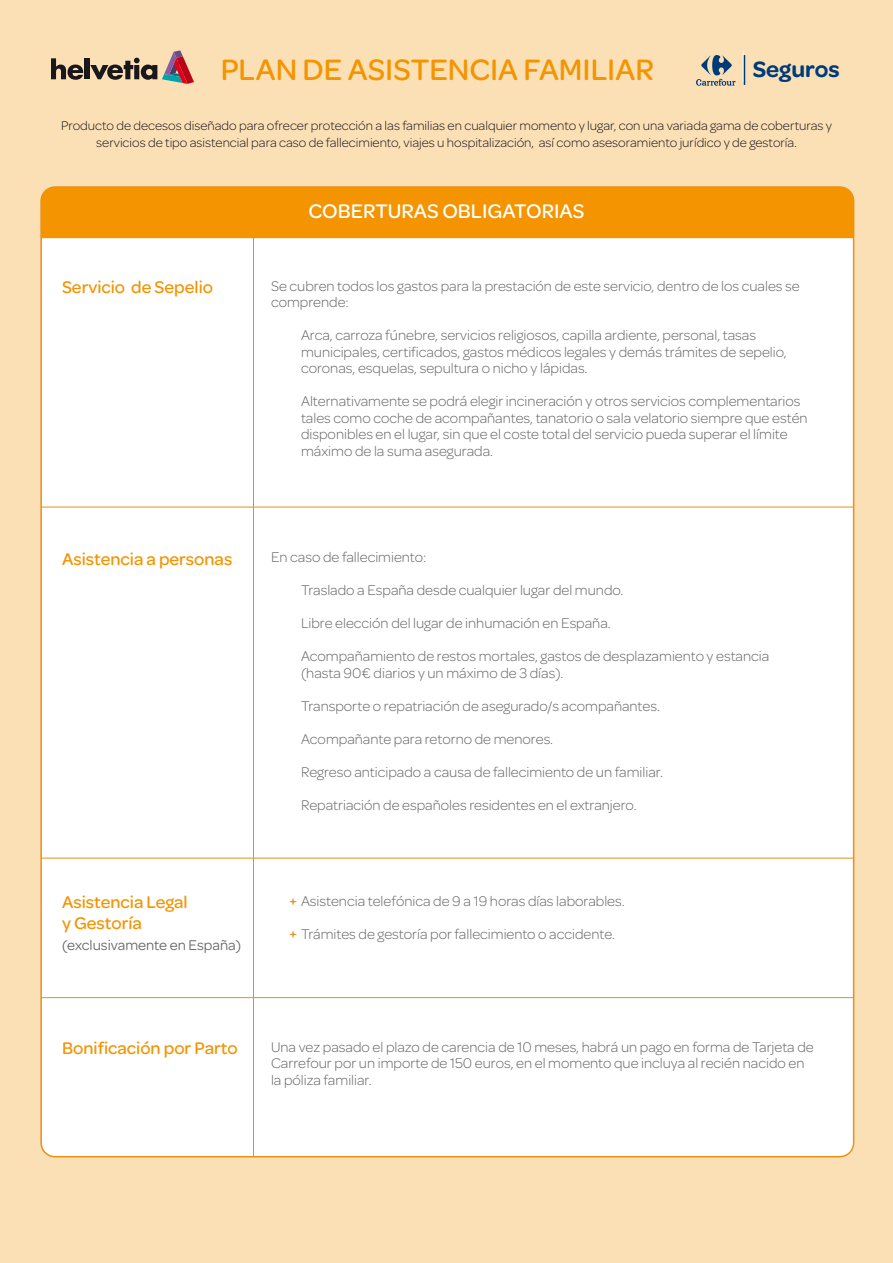
<style>
.page{position:relative;width:893px;height:1263px;background:#fbe0b6}
.page>*{position:absolute;margin:0;border:0;box-sizing:border-box;transform-origin:0 0}
.t1{font:500 31.5px "Omnes";color:#f39400}
.t2{font:600 23.7px "Omnes";color:#003b79}
.t3{font:500 21px "Omnes";color:#fff}
.t4{font:500 18px/21px "Omnes";color:#f39400}
.t5{font:300 15px/16.5px "Omnes";color:#646567}
.t6{font:15px "Omnes";color:#646567}
.t7{font:300 13.5px/16.5px "Omnes";color:#1a171d;text-align:center}
</style>
<div class="page">
<div style="left:41px;top:187px;width:813px;height:970px;background:#fff;border-radius:14px"></div>
<hr style="left:253px;top:187px;width:1px;height:970px;background:#e99017">
<hr style="left:41px;top:507px;width:813px;height:1px;background:#e99017">
<hr style="left:41px;top:858px;width:813px;height:1px;background:#e99017">
<hr style="left:41px;top:997px;width:813px;height:1px;background:#e99017">
<svg style="left:289px;top:931px;width:8px;height:7px"></svg>
<svg style="left:289px;top:898px;width:8px;height:7px"></svg>
<div style="left:41px;top:187px;width:813px;height:51px;background:#f39400"></div>
<svg style="left:51px;top:58px;width:32px;height:22px"></svg>
<div style="left:85px;top:58px;width:5px;height:21px;background:#1a171b"></div>
<svg style="left:90px;top:50px;width:104px;height:34px"></svg>
<hr style="left:744px;top:55px;width:1px;height:30px;background:#003b79">
<svg style="left:696px;top:55px;width:40px;height:31px"></svg>
<h1 class="t1" style="left:221px;top:52px;width:435px">PLAN DE ASISTENCIA FAMILIAR</h1>
<h2 class="t2" style="left:753px;top:55px;width:88px">Seguros</h2>
<p class="t7" style="left:61px;top:118px;width:773px">Producto de decesos diseñado para ofrecer protección a las familias en cualquier momento y lugar, con una variada gama de coberturas y servicios de tipo asistencial para caso de fallecimiento, viajes u hospitalización, así como asesoramiento jurídico y de gestoría.</p>
<h3 class="t3" style="left:309px;top:199px;width:277px">COBERTURAS OBLIGATORIAS</h3>
<p class="t4" style="left:62px;top:277px;width:153px">Servicio de Sepelio</p>
<p class="t5" style="left:271px;top:278px;width:530px">Se cubren todos los gastos para la prestación de este servicio, dentro de los cuales se comprende:</p>
<p class="t5" style="left:301px;top:327px;width:487px">Arca, carroza fúnebre, servicios religiosos, capilla ardiente, personal, tasas municipales, certificados, gastos médicos legales y demás trámites de sepelio, coronas, esquelas, sepultura o nicho y lápidas.</p>
<p class="t5" style="left:301px;top:393px;width:508px">Alternativamente se podrá elegir incineración y otros servicios complementarios tales como coche de acompañantes, tanatorio o sala velatorio siempre que estén disponibles en el lugar, sin que el coste total del servicio pueda superar el límite máximo de la suma asegurada.</p>
<p class="t4" style="left:62px;top:548px;width:172px">Asistencia a personas</p>
<p class="t5" style="left:271px;top:549px;width:157px">En caso de fallecimiento:</p>
<p class="t5" style="left:301px;top:582px;width:324px">Traslado a España desde cualquier lugar del mundo.</p>
<p class="t5" style="left:301px;top:615px;width:311px">Libre elección del lugar de inhumación en España.</p>
<p class="t5" style="left:301px;top:648px;width:470px">Acompañamiento de restos mortales, gastos de desplazamiento y estancia (hasta 90€ diarios y un máximo de 3 días).</p>
<p class="t5" style="left:301px;top:698px;width:360px">Transporte o repatriación de asegurado/s acompañantes.</p>
<p class="t5" style="left:301px;top:731px;width:254px">Acompañante para retorno de menores.</p>
<p class="t5" style="left:301px;top:764px;width:363px">Regreso anticipado a causa de fallecimiento de un familiar.</p>
<p class="t5" style="left:301px;top:797px;width:337px">Repatriación de españoles residentes en el extranjero.</p>
<p class="t4" style="left:62px;top:892px;width:127px">Asistencia Legal y Gestoría</p>
<p class="t6" style="left:62px;top:937px;width:181px">(exclusivamente en España)</p>
<p class="t5" style="left:301px;top:893px;width:325px">Asistencia telefónica de 9 a 19 horas días laborables.</p>
<p class="t5" style="left:301px;top:926px;width:316px">Trámites de gestoría por fallecimiento o accidente.</p>
<p class="t4" style="left:62px;top:1037px;width:177px">Bonificación por Parto</p>
<p class="t5" style="left:271px;top:1038px;width:544px">Una vez pasado el plazo de carencia de 10 meses, habrá un pago en forma de Tarjeta de<br>Carrefour por un importe de 150 euros, en el momento que incluya al recién nacido en la póliza familiar.</p>
</div>
